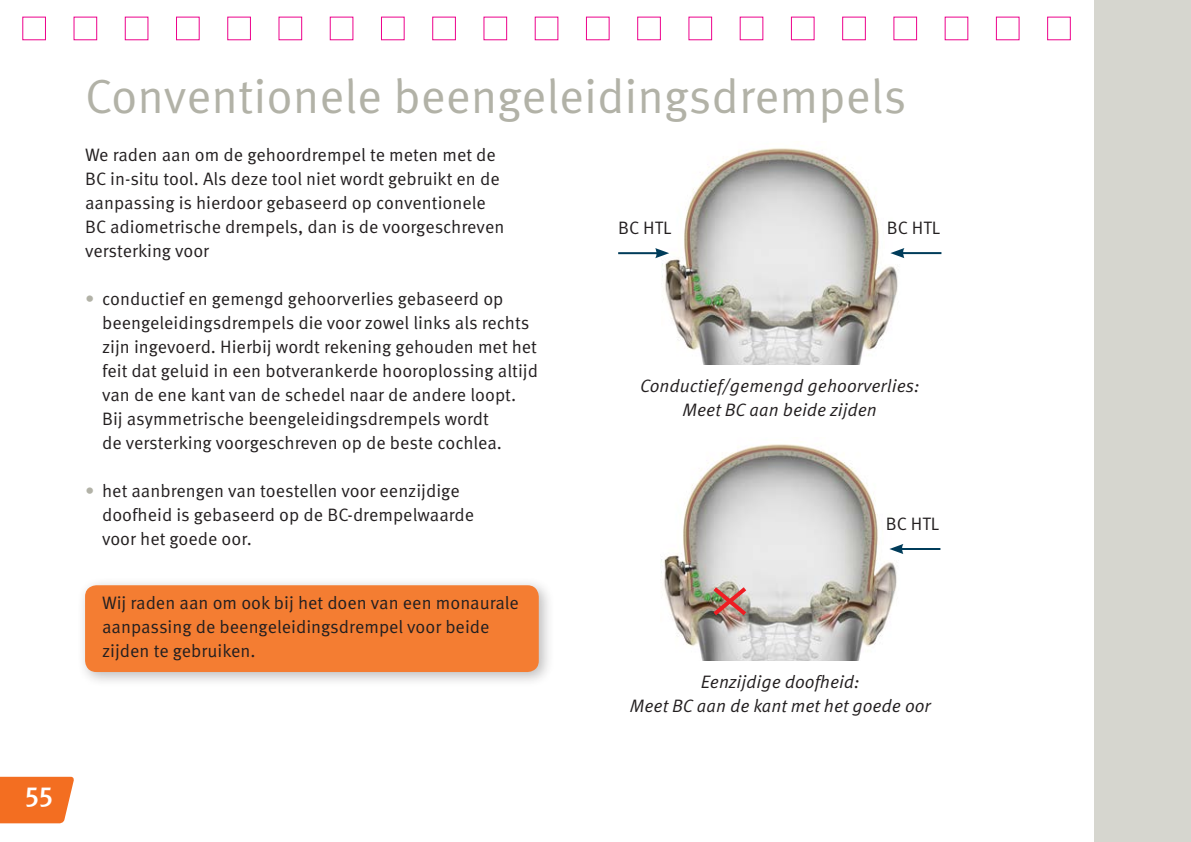
<style>
.page{position:relative;width:1191px;height:842px;background:#fff}
.page>*{position:absolute;margin:0;border:0;box-sizing:border-box;transform-origin:0 0}
.t1{font:48px "Meta Pro OM";color:#b2b2a7}
.t2{font:500 28px "Meta Pro OM";color:#fff}
.t3{font:18px/24px "Meta Pro OM";color:#231f20}
.t4{font:italic 18px/24px "Meta Pro OM";color:#231f20;text-align:center}
.s1{color:#b2b2a7}
</style>
<div class="page">
<div style="left:432px;top:17px;width:23px;height:23px;border:1px solid #ed028c"></div>
<div style="left:637px;top:17px;width:23px;height:23px;border:1px solid #ed028c"></div>
<div style="left:1094px;top:0;width:97px;height:842px;background:#d6d6cf"></div>
<svg style="left:0;top:777px;width:74px;height:46px;background:#f37730"></svg>
<div style="left:77px;top:577px;width:478px;height:111px;background:#231f20;opacity:.3"></div>
<div style="left:85px;top:585px;width:454px;height:87px;background:#f47d32;border-radius:11px"></div>
<img style="left:661px;top:444px;width:236px;height:217px">
<hr style="left:900px;top:548px;width:40px;height:2px;background:#003c5a">
<svg style="left:889px;top:544px;width:14px;height:10px"></svg>
<svg style="left:709px;top:583px;width:41px;height:36px"></svg>
<img style="left:662px;top:148px;width:236px;height:217px">
<hr style="left:901px;top:252px;width:40px;height:2px;background:#003c5a">
<svg style="left:890px;top:248px;width:14px;height:10px"></svg>
<hr style="left:618px;top:252px;width:40px;height:2px;background:#003c5a">
<svg style="left:655px;top:248px;width:14px;height:10px"></svg>
<h2 class="t2" style="left:25px;top:779px;width:30px">55</h2>
<h1 class="t1" style="left:85px;top:68px;width:823px">Conventionele beengeleidingsdrempels</h1>
<p class="t3" style="left:85px;top:143px;width:421px">We raden aan om de gehoordrempel te meten met de BC in-situ tool. Als deze tool niet wordt gebruikt en de aanpassing is hierdoor gebaseerd op conventionele BC adiometrische drempels, dan is de voorgeschreven versterking voor</p>
<p class="t3" style="left:102px;top:287px;width:437px;text-indent:-17px"><span class="s1">•</span> conductief en gemengd gehoorverlies gebaseerd op beengeleidingsdrempels die voor zowel links als rechts zijn ingevoerd. Hierbij wordt rekening gehouden met het feit dat geluid in een botverankerde hooroplossing altijd van de ene kant van de schedel naar de andere loopt.<br>Bij asymmetrische beengeleidingsdrempels wordt<br>de versterking voorgeschreven op de beste cochlea.</p>
<p class="t3" style="left:102px;top:479px;width:374px;text-indent:-17px"><span class="s1">•</span> het aanbrengen van toestellen voor eenzijdige doofheid is gebaseerd op de BC-drempelwaarde voor het goede oor.</p>
<p class="t3" style="left:618px;top:216px;width:55px">BC HTL</p>
<p class="t3" style="left:887px;top:216px;width:55px">BC HTL</p>
<p class="t4" style="left:640px;top:375px;width:281px">Conductief/gemengd gehoorverlies:<br>Meet BC aan beide zijden</p>
<p class="t3" style="left:886px;top:512px;width:55px">BC HTL</p>
<p class="t3" style="left:102px;top:591px;width:418px">Wij raden aan om ook bij het doen van een monaurale aanpassing de beengeleidingsdrempel voor beide zijden te gebruiken.</p>
<p class="t4" style="left:630px;top:671px;width:303px">Eenzijdige doofheid:<br>Meet BC aan de kant met het goede oor</p>
</div>
